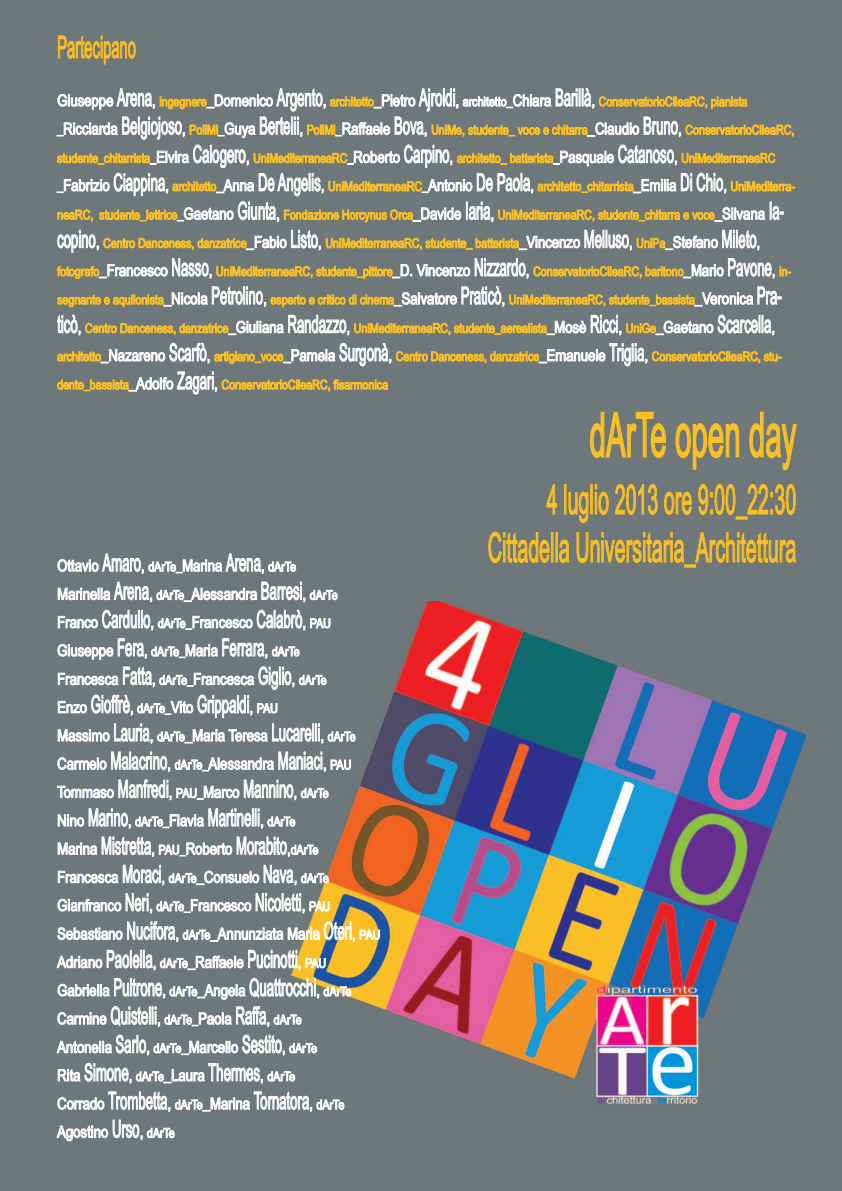
<style>
.page{position:relative;width:842px;height:1191px;background:#6e7779}
.page>*{position:absolute;margin:0;border:0;box-sizing:border-box;transform-origin:0 0}
.t1{font:61.2px "Arial Narrow";color:#fbc125;scale:.59 1}
.t2{font:40.8px/48px "Arial Narrow";color:#fbc125;text-align:right;scale:.59 1}
.t3{font:30.6px "Arial Narrow";color:#fbc125;scale:.59 1}
.t4{font:24px/28.4px "Arial Narrow";letter-spacing:-.005em;color:#fff;scale:.67 1}
.t5{font:16px/28.3px "Arial Narrow";letter-spacing:-.005em;color:#fff}
.t6{font:13px/28.3px "Arial Narrow";letter-spacing:.005em;color:#fbc125}
.s1{font-size:16px;color:#fff}
.s2{font-size:24px;color:#fff}
.s3{color:#fff}
.s4{font-size:24px}
.s5{font-size:13px}
.s6{font-size:16px}
</style>
<div class="page">
<img style="left:291px;top:601px;width:516px;height:504px">
<h3 class="t3" style="left:57px;top:29px;width:135px">Partecipano</h3>
<p class="t6" style="left:57px;top:87px;width:739px"><span class="s1">Giuseppe</span> <span class="s2">Arena</span><span class="s1">,</span> ingegnere<span class="s1">_Domenico</span> <span class="s2">Argento</span><span class="s1">,</span> architetto<span class="s1">_Pietro</span> <span class="s2">Ajroldi</span><span class="s1">,</span> <span class="s3">architetto_</span><span class="s1">Chiara</span> <span class="s2">Barillà</span><span class="s1">,</span> ConservatorioCileaRC, pianista <span class="s3">_</span><span class="s1">Ricciarda</span> <span class="s2">Belgiojoso</span><span class="s1">,</span> PoliMi<span class="s3">_</span><span class="s1">Guya</span> <span class="s2">Bertelii</span><span class="s1">,</span> PoliMi<span class="s3">_</span><span class="s1">Raffaele</span> <span class="s2">Bova</span><span class="s1">,</span> UniMe, studente_ voce e chitarra<span class="s1">_Claudio</span> <span class="s2">Bruno</span><span class="s1">,</span> ConservatorioCileaRC, studente_chitarrista<span class="s3">_</span><span class="s1">Elvira</span> <span class="s2">Calogero</span><span class="s1">,</span> UniMediterraneaRC<span class="s3">_</span><span class="s1">Roberto</span> <span class="s2">Carpino</span><span class="s1">,</span> architetto_ batterista<span class="s3">_</span><span class="s1">Pasquale</span> <span class="s2">Catanoso</span><span class="s1">,</span> UniMediterraneaRC <span class="s3">_</span><span class="s1">Fabrizio</span> <span class="s2">Ciappina</span><span class="s1">,</span> architetto<span class="s1">_Anna</span> <span class="s2">De Angelis</span><span class="s1">,</span> UniMediterraneaRC<span class="s3">_</span><span class="s1">Antonio</span> <span class="s2">De Paola</span><span class="s1">,</span> architetto_chitarrista<span class="s1">_Emilia</span> <span class="s2">Di Chio</span><span class="s1">,</span> UniMediterra&shy;neaRC, studente_lettrice<span class="s3">_</span><span class="s1">Gaetano</span> <span class="s2">Giunta</span><span class="s1">,</span> Fondazione Horcynus Orca<span class="s1">_Davide</span> <span class="s2">Iaria</span><span class="s1">,</span> UniMediterraneaRC, studente_chitarra e voce<span class="s1">_Silvana</span> <span class="s2">Ia&shy;copino</span><span class="s1">,</span> Centro Danceness, danzatrice<span class="s1">_Fabio</span> <span class="s2">Listo</span><span class="s1">,</span> UniMediterraneaRC, studente_ batterista<span class="s1">_Vincenzo</span> <span class="s2">Melluso</span><span class="s1">,</span> UniPa<span class="s1">_Stefano</span> <span class="s2">Mileto</span><span class="s1">, </span>fotografo<span class="s1">_Francesco</span> <span class="s2">Nasso</span><span class="s1">,</span> UniMediterraneaRC, studente_pittore<span class="s1">_D. Vincenzo</span> <span class="s2">Nizzardo</span><span class="s1">,</span> ConservatorioCileaRC, baritono<span class="s1">_Mario</span> <span class="s2">Pavone</span><span class="s1">,</span> in&shy;segnante e aquilonista<span class="s1">_Nicola</span> <span class="s2">Petrolino</span><span class="s1">,</span> esperto e critico di cinema<span class="s1">_Salvatore</span> <span class="s2">Praticò</span><span class="s1">,</span> UniMediterraneaRC, studente_bassista<span class="s1">_Veronica</span> <span class="s2">Pra&shy;ticò</span><span class="s1">,</span> Centro Danceness, danzatrice<span class="s1">_Giuliana</span> <span class="s2">Randazzo</span><span class="s1">,</span> UniMediterraneaRC, studente_aerealista<span class="s1">_Mosè</span> <span class="s2">Ricci</span><span class="s1">,</span> UniGe<span class="s1">_Gaetano</span> <span class="s2">Scarcella</span><span class="s1">, </span>architetto<span class="s1">_Nazareno</span> <span class="s2">Scarfò</span><span class="s1">,</span> artigiano_voce<span class="s1">_Pamela</span> <span class="s2">Surgonà</span><span class="s1">,</span> Centro Danceness, danzatrice<span class="s1">_Emanuele</span> <span class="s2">Triglia</span><span class="s1">,</span> ConservatorioCileaRC, stu&shy;dente_bassista<span class="s1">_Adolfo</span> <span class="s2">Zagari</span><span class="s1">,</span> ConservatorioCileaRC, fisarmonica</p>
<p class="t5" style="left:57px;top:551px;width:282px">Ottavio <span class="s4">Amaro</span>, <span class="s5">dArTe_</span>Marina <span class="s4">Arena</span>, <span class="s5">dArTe </span>Marinella <span class="s4">Arena</span>, <span class="s5">dArTe</span>_Alessandra <span class="s4">Barresi</span>, <span class="s5">dArTe </span>Franco <span class="s4">Cardullo</span>, <span class="s5">dArTe_</span>Francesco <span class="s4">Calabrò</span>, <span class="s5">PAU </span>Giuseppe <span class="s4">Fera</span>, <span class="s5">dArTe_</span>Maria <span class="s4">Ferrara</span>, <span class="s5">dArTe </span>Francesca <span class="s4">Fatta</span>, <span class="s5">dArTe_</span>Francesca <span class="s4">Giglio</span>, <span class="s5">dArTe</span></p>
<h3 class="t4" style="left:57px;top:690px;width:331px"><span class="s6">Enzo</span> Gioffrè<span class="s6">,</span> <span class="s5">dArTe_</span><span class="s6">Vito</span> Grippaldi<span class="s6">,</span> <span class="s5">PAU</span></h3>
<p class="t5" style="left:57px;top:721px;width:300px">Massimo <span class="s4">Lauria</span>, <span class="s5">dArTe</span>_Maria Teresa <span class="s4">Lucare li</span>, <span class="s5">dArTe<br></span>Carmelo <span class="s4">Malacrino</span>, <span class="s5">dArTe_</span>Alessandra <span class="s4">Maniaci</span>, <span class="s5">PAU</span></p>
<h3 class="t4" style="left:57px;top:775px;width:407px"><span class="s6">Tommaso</span> Manfredi<span class="s6">,</span> <span class="s5">PAU_</span><span class="s6">Marco</span> Mannino<span class="s6">,</span> <span class="s5">dArTe<br></span><span class="s6">Nino</span> Marino<span class="s6">,</span> <span class="s5">dArTe_</span><span class="s6">Flavia</span> Martine li<span class="s6">,</span> <span class="s5">dArTe<br></span><span class="s6">Marina</span> Mistretta<span class="s6">,</span> <span class="s5">PAU_</span><span class="s6">Roberto</span> Morabito<span class="s6">,</span><span class="s5">dArTe</span></h3>
<p class="t5" style="left:57px;top:863px;width:325px">Francesca <span class="s4">Moraci</span>, <span class="s5">dArTe</span>_Consuelo <span class="s4">Nava</span>, <span class="s5">dArTe </span>Gianfranco <span class="s4">Neri</span>, <span class="s5">dArTe_</span>Francesco <span class="s4">Nicoletti</span>, <span class="s5">PAU </span>Sebastiano <span class="s4">Nucifora</span>, <span class="s5">dArTe</span>_Annunziata Maria <span class="s4">Oteri</span>, <span class="s5">PAU </span>Adriano <span class="s4">Paole la</span>, <span class="s5">dArTe</span>_Raffaele <span class="s4">Pucinotti</span>, <span class="s5">PAU</span></p>
<h3 class="t4" style="left:57px;top:973px;width:441px"><span class="s6">Gabriella</span> Pultrone<span class="s6">,</span> <span class="s5">dArTe</span><span class="s6">_Angela</span> Quattrocchi<span class="s6">,</span> <span class="s5">dArTe</span></h3>
<p class="t5" style="left:57px;top:1004px;width:261px">Carmine <span class="s4">Quiste li</span>, <span class="s5">dArTe_</span>Paola <span class="s4">Raffa</span>, <span class="s5">dArTe<br></span>Antonella <span class="s4">Sarlo</span>, <span class="s5">dArTe</span>_Marcello <span class="s4">Sestito</span>, <span class="s5">dArTe</span></p>
<h3 class="t4" style="left:57px;top:1058px;width:430px"><span class="s6">Rita</span> Simone<span class="s6">,</span> <span class="s5">dArTe</span><span class="s6">_Laura</span> Thermes<span class="s6">,</span> <span class="s5">dArTe<br></span><span class="s6">Corrado</span> Trombetta<span class="s6">,</span> <span class="s5">dArTe</span><span class="s6">_Marina</span> Tornatora<span class="s6">,</span> <span class="s5">dArTe</span></h3>
<p class="t5" style="left:57px;top:1117px;width:119px">Agostino <span class="s4">Urso</span>, <span class="s5">dArTe</span></p>
<h1 class="t1" style="left:590px;top:399px;width:352px">dArTe open day</h1>
<h2 class="t2" style="left:488px;top:476px;width:524px">4 luglio 2013 ore 9:00_22:30<br>Cittade la Universitaria_Architettura</h2>
</div>
